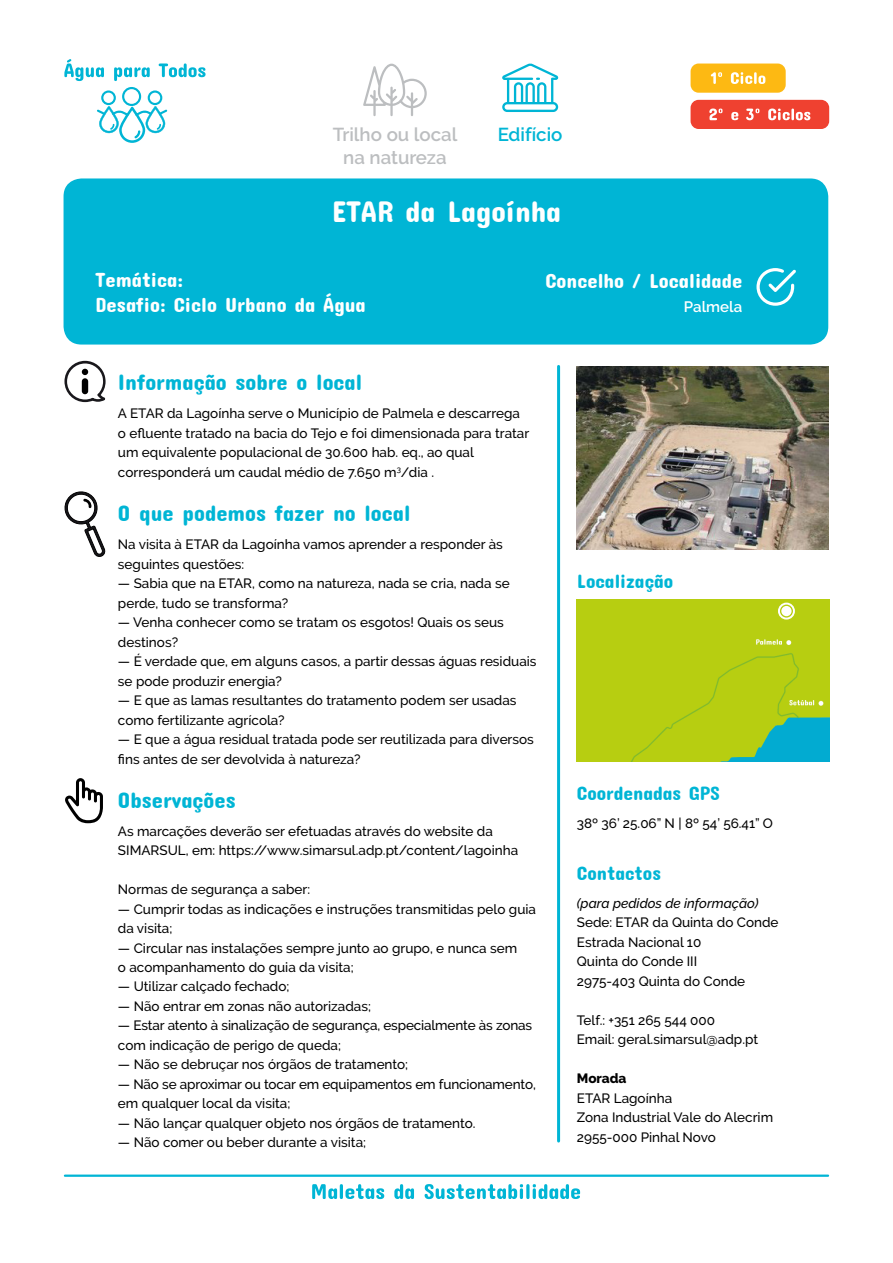
<style>
.page{position:relative;width:893px;height:1263px;background:#fff}
.page>*{position:absolute;margin:0;border:0;box-sizing:border-box;transform-origin:0 0}
.t1{font:30px "Concert One";color:#fff}
.t2{font:22.5px "Concert One";color:#00b5d5}
.t3{font:20.55px/24.8px "Concert One";color:#fff}
.t4{font:19.5px "Concert One";color:#00b5d5}
.t5{font:600 18.75px/22.5px "Raleway";color:#bcbec0;text-align:center}
.t6{font:600 18.75px "Raleway";color:#00b5d5}
.t7{font:600 15.15px "Raleway";color:#fff}
.t8{font:500 13.5px/19.5px "Raleway";color:#000}
.t9{font:italic 500 13.5px "Raleway";color:#000}
.t10{font:800 13.5px "Raleway";color:#000}
</style>
<div class="page">
<img style="left:577px;top:600px;width:252px;height:161px">
<svg style="left:65px;top:778px;width:38px;height:45px"></svg>
<div style="left:691px;top:100px;width:138px;height:29px;background:#ef4130;border-radius:8px"></div>
<svg style="left:709px;top:109px;width:13px;height:11px"></svg>
<svg style="left:731px;top:112px;width:7px;height:8px"></svg>
<svg style="left:746px;top:109px;width:13px;height:11px"></svg>
<svg style="left:768px;top:109px;width:42px;height:11px"></svg>
<div style="left:691px;top:64px;width:95px;height:29px;background:#fdb913;border-radius:8px"></div>
<svg style="left:711px;top:72px;width:11px;height:12px"></svg>
<svg style="left:731px;top:72px;width:34px;height:12px"></svg>
<img style="left:577px;top:366px;width:252px;height:184px">
<hr style="left:65px;top:1174px;width:763px;height:3px;background:#00b5d5">
<svg style="left:312px;top:1184px;width:72px;height:15px"></svg>
<svg style="left:394px;top:1184px;width:20px;height:15px"></svg>
<svg style="left:425px;top:1184px;width:155px;height:15px"></svg>
<hr style="left:557px;top:366px;width:3px;height:775px;background:#00b5d5">
<svg style="left:64px;top:361px;width:42px;height:41px"></svg>
<div style="left:82px;top:378px;width:6px;height:16px;background:#000;border-radius:3px"></div>
<svg style="left:64px;top:491px;width:42px;height:66px"></svg>
<svg style="left:502px;top:63px;width:56px;height:39px"></svg>
<div style="left:502px;top:102px;width:56px;height:10px;border:2px solid #00b5d5;border-radius:4px"></div>
<svg style="left:363px;top:64px;width:64px;height:52px"></svg>
<div style="left:781px;top:606px;width:11px;height:10px;background:#fff;border-radius:50%"></div>
<div style="left:778px;top:603px;width:17px;height:16px;border:2px solid #fff;border-radius:50%"></div>
<div style="left:64px;top:178px;width:764px;height:167px;background:#00b5d5;border-radius:18px"></div>
<svg style="left:756px;top:268px;width:40px;height:38px"></svg>
<svg style="left:64px;top:59px;width:40px;height:22px"></svg>
<svg style="left:114px;top:67px;width:36px;height:14px"></svg>
<svg style="left:159px;top:63px;width:47px;height:14px"></svg>
<svg style="left:97px;top:87px;width:70px;height:56px"></svg>
<h3 class="t5" style="left:333px;top:124px;width:126px">Trilho ou local na natureza</h3>
<h3 class="t6" style="left:498px;top:124px;width:66px">Edifício</h3>
<h1 class="t1" style="left:332px;top:194px;width:231px">ETAR da Lagoínha</h1>
<h3 class="t3" style="left:96px;top:267px;width:272px">Temática:<br>Desafio: Ciclo Urbano da Água</h3>
<h3 class="t3" style="left:545px;top:268px;width:198px">Concelho / Localidade</h3>
<p class="t7" style="left:684px;top:298px;width:60px">Palmela</p>
<h2 class="t2" style="left:118px;top:369px;width:246px">Informação sobre o local</h2>
<p class="t8" style="left:118px;top:404px;width:413px">A ETAR da Lagoínha serve o Município de Palmela e descarrega o efluente tratado na bacia do Tejo e foi dimensionada para tratar um equivalente populacional de 30.600 hab. eq., ao qual corresponderá um caudal médio de 7.650 m<sup>3</sup>/dia .</p>
<h2 class="t2" style="left:118px;top:500px;width:294px">O que podemos fazer no local</h2>
<p class="t8" style="left:118px;top:535px;width:386px">Na visita à ETAR da Lagoínha vamos aprender a responder às seguintes questões:</p>
<p class="t8" style="left:118px;top:574px;width:393px">— Sabia que na ETAR, como na natureza, nada se cria, nada se perde, tudo se transforma?</p>
<p class="t8" style="left:118px;top:613px;width:387px">— Venha conhecer como se tratam os esgotos! Quais os seus destinos?</p>
<p class="t8" style="left:118px;top:651px;width:420px">— É verdade que, em alguns casos, a partir dessas águas residuais se pode produzir energia?</p>
<p class="t8" style="left:118px;top:690px;width:400px">— E que as lamas resultantes do tratamento podem ser usadas como fertilizante agrícola?</p>
<p class="t8" style="left:118px;top:729px;width:417px">— E que a água residual tratada pode ser reutilizada para diversos fins antes de ser devolvida à natureza?</p>
<h2 class="t2" style="left:118px;top:786px;width:119px">Observações</h2>
<p class="t8" style="left:118px;top:821px;width:402px">As marcações deverão ser efetuadas através do website da<br>SIMARSUL, em: https://www.simarsul.adp.pt/content/lagoinha</p>
<p class="t8" style="left:118px;top:879px;width:194px">Normas de segurança a saber:</p>
<p class="t8" style="left:118px;top:899px;width:420px">— Cumprir todas as indicações e instruções transmitidas pelo guia da visita;</p>
<p class="t8" style="left:118px;top:938px;width:401px">— Circular nas instalações sempre junto ao grupo, e nunca sem o acompanhamento do guia da visita;</p>
<p class="t8" style="left:118px;top:977px;width:173px">— Utilizar calçado fechado;</p>
<p class="t8" style="left:118px;top:996px;width:255px">— Não entrar em zonas não autorizadas;</p>
<p class="t8" style="left:118px;top:1016px;width:416px">— Estar atento à sinalização de segurança, especialmente às zonas com indicação de perigo de queda;</p>
<p class="t8" style="left:118px;top:1055px;width:292px">— Não se debruçar nos órgãos de tratamento;</p>
<p class="t8" style="left:118px;top:1074px;width:419px">— Não se aproximar ou tocar em equipamentos em funcionamento, em qualquer local da visita;</p>
<p class="t8" style="left:118px;top:1113px;width:359px">— Não lançar qualquer objeto nos órgãos de tratamento.</p>
<p class="t8" style="left:118px;top:1133px;width:250px">— Não comer ou beber durante a visita;</p>
<h3 class="t4" style="left:577px;top:570px;width:98px">Localização</h3>
<h3 class="t4" style="left:577px;top:781px;width:145px">Coordenadas GPS</h3>
<p class="t8" style="left:577px;top:813px;width:198px">38º 36’ 25.06” N | 8º 54’ 56.41” O</p>
<h3 class="t4" style="left:577px;top:861px;width:86px">Contactos</h3>
<p class="t9" style="left:577px;top:895px;width:183px">(para pedidos de informação)</p>
<p class="t8" style="left:577px;top:913px;width:203px">Sede: ETAR da Quinta do Conde<br>Estrada Nacional 10<br>Quinta do Conde III<br>2975-403 Quinta do Conde</p>
<p class="t8" style="left:577px;top:1010px;width:183px">Telf.: +351 265 544 000<br>Email: geral.simarsul@adp.pt</p>
<p class="t10" style="left:577px;top:1071px;width:51px">Morada</p>
<p class="t8" style="left:577px;top:1088px;width:198px">ETAR Lagoínha<br>Zona Industrial Vale do Alecrim<br>2955-000 Pinhal Novo</p>
</div>
